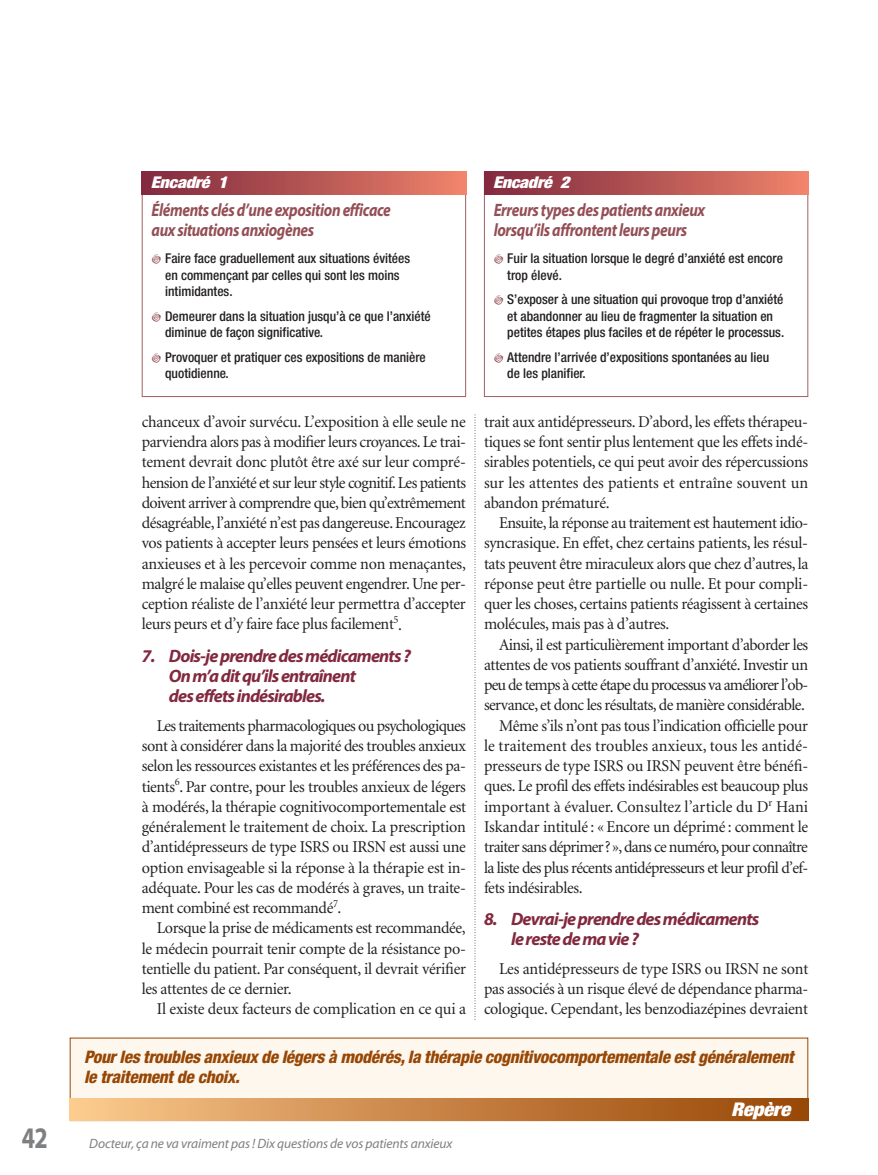
<style>
.page{position:relative;width:878px;height:1175px;background:#fff}
.page>*{position:absolute;margin:0;border:0;box-sizing:border-box;transform-origin:0 0}
.t1{font:700 30px "Myriad Pro";color:#7d7f81;scale:.8 1}
.t2{font:italic 900 condensed 18.9px "Helvetica Neue";letter-spacing:-.015em;color:#fff;scale:1.11 1}
.t3{font:italic 700 18px/20.2px "Myriad Pro";letter-spacing:-.045em;color:#82293f}
.t4{font:italic 700 18px/19.5px "Myriad Pro";letter-spacing:-.025em;color:#944f56;scale:.85 1}
.t5{font:italic 800 condensed 17.25px/20.2px "Helvetica Neue";letter-spacing:-.02em;color:#974705}
.t6{font:16.5px/20.2px "Minion";letter-spacing:-.025em;color:#231f20;text-align:justify}
.t7{font:16.5px "Minion";letter-spacing:-.05em;color:#231f20}
.t8{font:16.5px "Minion";letter-spacing:-.045em;color:#231f20}
.t9{font:16.5px "Minion";letter-spacing:.005em;color:#231f20}
.t10{font:16.5px "Minion";color:#231f20}
.t11{font:italic 900 condensed 16.2px "Helvetica Neue";letter-spacing:-.015em;color:#fff;scale:1.11 1}
.t12{font:500 condensed 13.5px/16.5px "Helvetica Neue";color:#231f20}
.t13{font:italic 13.5px "Myriad Pro";letter-spacing:-.01em;color:#7d7f81}
</style>
<div class="page">
<div style="left:70px;top:1038px;width:737px;height:82px;background:#fef7ed"></div>
<div style="left:70px;top:1098px;width:738px;height:22px;background:linear-gradient(to right,#fbc78c,#964403)"></div>
<svg style="left:474px;top:415px;width:1px;height:602px"></svg>
<div style="left:142px;top:172px;width:324px;height:22px;background:linear-gradient(to right,#7e283e,#ed826a)"></div>
<div style="left:484px;top:172px;width:324px;height:22px;background:linear-gradient(to right,#7e283e,#ed826a)"></div>
<h1 class="t1" style="left:22px;top:1126px;width:34px">42</h1>
<p class="t11" style="left:151px;top:177px;width:70px">Encadré 1</p>
<p class="t4" style="left:151px;top:202px;width:283px">Éléments clés d’une exposition efficace aux situations anxiogènes</p>
<p class="t12" style="left:165px;top:251px;width:246px">Faire face graduellement aux situations évitées en commençant par celles qui sont les moins intimidantes.</p>
<p class="t12" style="left:165px;top:309px;width:267px">Demeurer dans la situation jusqu’à ce que l’anxiété diminue de façon significative.</p>
<p class="t12" style="left:165px;top:350px;width:262px">Provoquer et pratiquer ces expositions de manière quotidienne.</p>
<p class="t6" style="left:142px;top:413px;width:326px">chanceux d’avoir survécu. L’exposition à elle seule ne parviendra alors pas à modifier leurs croyances. Le trai&shy;tement devrait donc plutôt être axé sur leur compré&shy;hension de l’anxiété et sur leur style cognitif. Les patients doivent arriver à comprendre que, bien qu’extrêmement désagréable, l’anxiété n’est pas dangereuse. Encouragez vos patients à accepter leurs pensées et leurs émotions anxieuses et à les percevoir comme non menaçantes, malgré le malaise qu’elles peuvent engendrer. Une per&shy;ception réaliste de l’anxiété leur permettra d’accepter leurs peurs et d’y faire face plus facilement<sup>5</sup>.</p>
<p class="t3" style="left:169px;top:647px;width:244px;text-indent:-27px">7. Dois-je prendre des médicaments ?<br>On m’a dit qu’ils entraînent<br>des effets indésirables.</p>
<p class="t6" style="left:142px;top:716px;width:326px;text-indent:15px">Les traitements pharmacologiques ou psychologiques sont à considérer dans la majorité des troubles anxieux selon les ressources existantes et les préférences des pa&shy;tients<sup>6</sup>. Par contre, pour les troubles anxieux de légers à modérés, la thérapie cognitivocomportementale est généralement le traitement de choix. La prescription d’antidépresseurs de type ISRS ou IRSN est aussi une option envisageable si la réponse à la thérapie est in&shy;adéquate. Pour les cas de modérés à graves, un traite&shy;ment combiné est recommandé<sup>7</sup>.</p>
<p class="t6" style="left:142px;top:919px;width:325px;text-indent:15px">Lorsque la prise de médicaments est recommandée, le médecin pourrait tenir compte de la résistance po&shy;tentielle du patient. Par conséquent, il devrait vérifier les attentes de ce dernier.</p>
<p class="t6" style="left:157px;top:1000px;width:311px">Il existe deux facteurs de complication en ce qui a</p>
<p class="t11" style="left:493px;top:177px;width:70px">Encadré 2</p>
<p class="t4" style="left:493px;top:202px;width:250px">Erreurs types des patients anxieux lorsqu’ils affrontent leurs peurs</p>
<p class="t12" style="left:507px;top:251px;width:277px">Fuir la situation lorsque le degré d’anxiété est encore trop élevé.</p>
<p class="t12" style="left:507px;top:292px;width:278px">S’exposer à une situation qui provoque trop d’anxiété et abandonner au lieu de fragmenter la situation en petites étapes plus faciles et de répéter le processus.</p>
<p class="t12" style="left:507px;top:350px;width:263px">Attendre l’arrivée d’expositions spontanées au lieu de les planifier.</p>
<p class="t6" style="left:484px;top:413px;width:326px">trait aux antidépresseurs. D’abord, les effets thérapeu&shy;tiques se font sentir plus lentement que les effets indé&shy;sirables potentiels, ce qui peut avoir des répercussions sur les attentes des patients et entraîne souvent un abandon prématuré.</p>
<p class="t6" style="left:484px;top:514px;width:326px;text-indent:15px">Ensuite, la réponse au traitement est hautement idio&shy;syncrasique. En effet, chez certains patients, les résul&shy;tats peuvent être miraculeux alors que chez d’autres, la réponse peut être partielle ou nulle. Et pour compli&shy;quer les choses, certains patients réagissent à certaines molécules, mais pas à d’autres.</p>
<p class="t6" style="left:499px;top:635px;width:311px">Ainsi, il est particulièrement important d’aborder les</p>
<p class="t6" style="left:484px;top:656px;width:325px">attentes de vos patients souffrant d’anxiété. Investir un</p>
<p class="t7" style="left:484px;top:678px;width:326px">peu de temps à cette étape du processus va améliorer l’ob-</p>
<p class="t6" style="left:484px;top:696px;width:322px">servance, et donc les résultats, de manière considérable.</p>
<p class="t6" style="left:499px;top:716px;width:310px">Même s’ils n’ont pas tous l’indication officielle pour</p>
<p class="t9" style="left:484px;top:739px;width:325px">le traitement des troubles anxieux, tous les antidé-</p>
<p class="t6" style="left:484px;top:757px;width:326px">presseurs de type ISRS ou IRSN peuvent être bé né fi -</p>
<p class="t6" style="left:484px;top:777px;width:325px">ques. Le profil des effets indésirables est beaucoup plus</p>
<p class="t10" style="left:484px;top:800px;width:326px">important à évaluer. Consultez l’article du D<sup>r</sup> Hani</p>
<p class="t6" style="left:484px;top:818px;width:326px">Iskandar intitulé : « Encore un déprimé : comment le</p>
<p class="t8" style="left:484px;top:840px;width:325px">traiter sans déprimer ? », dans ce numéro, pour connaître</p>
<p class="t6" style="left:484px;top:858px;width:326px">la liste des plus récents antidépresseurs et leur profil d’ef-</p>
<p class="t6" style="left:484px;top:878px;width:100px">fets indésirables.</p>
<p class="t3" style="left:511px;top:910px;width:250px;text-indent:-27px">8. Devrai-je prendre des médicaments le reste de ma vie ?</p>
<p class="t6" style="left:484px;top:959px;width:326px;text-indent:15px">Les antidépresseurs de type ISRS ou IRSN ne sont pas associés à un risque élevé de dépendance pharma&shy;cologique. Cependant, les benzodiazépines devraient</p>
<p class="t5" style="left:84px;top:1048px;width:711px">Pour les troubles anxieux de légers à modérés, la thérapie cognitivocomportementale est généralement le traitement de choix.</p>
<p class="t2" style="left:731px;top:1102px;width:55px">Repère</p>
<p class="t13" style="left:89px;top:1138px;width:364px">Docteur, ça ne va vraiment pas ! Dix questions de vos patients anxieux</p>
</div>
